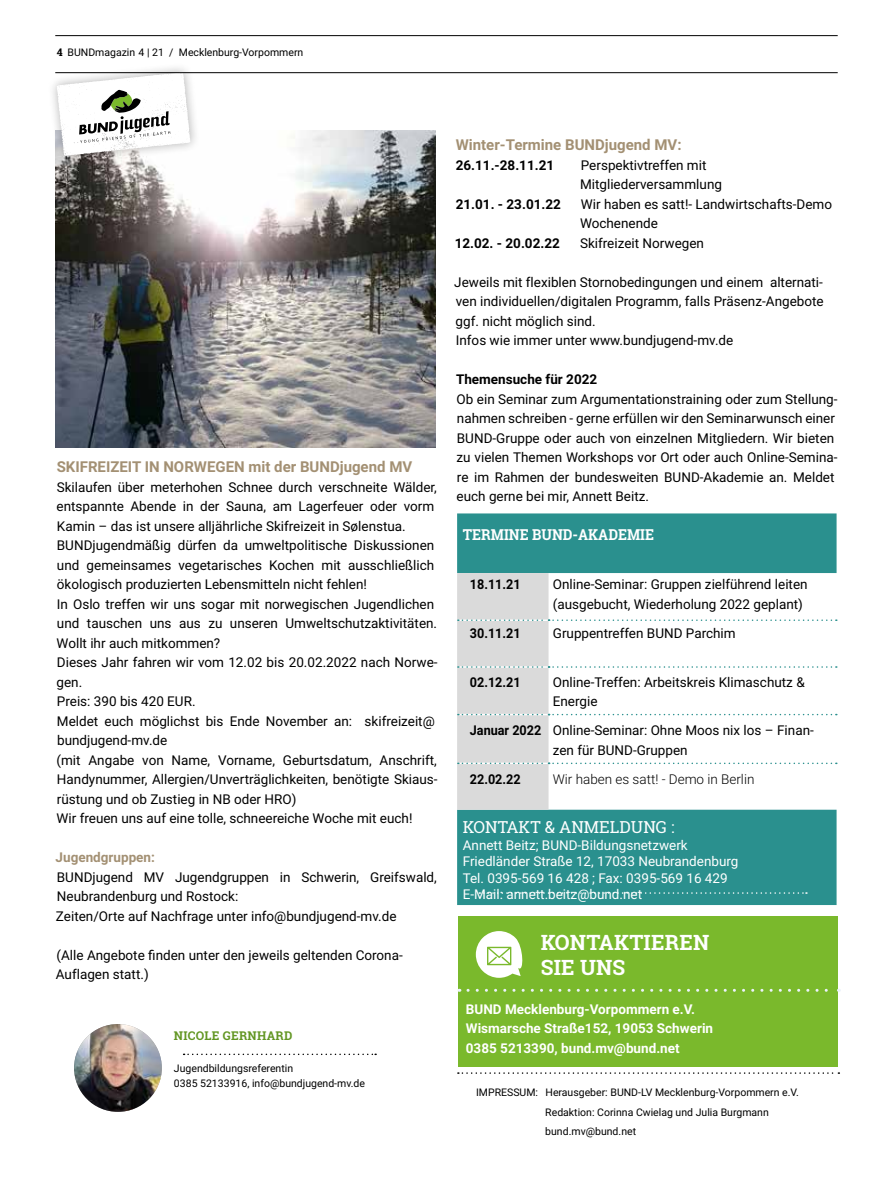
<style>
.page{position:relative;width:893px;height:1191px;background:#fff}
.page>*{position:absolute;margin:0;border:0;box-sizing:border-box;transform-origin:0 0}
.t1{font:700 21px/25.5px "Roboto Slab";letter-spacing:.01em;color:#fff}
.t2{font:16.5px "Roboto Slab";color:#fff}
.t3{font:700 15px "Roboto";color:#a39073}
.t4{font:700 15px "Roboto Slab";color:#fff;scale:.94 1}
.t5{font:13.5px/19.5px "Roboto";color:#000}
.t6{font:13.5px/16.5px "Roboto";color:#fff}
.t7{font:700 13.5px/19.5px "Roboto";color:#fff}
.t8{font:700 13.5px "Roboto";color:#000}
.t9{font:700 13.5px "Roboto";color:#000;scale:.94 1}
.t10{font:300 13.5px "Roboto";color:#000}
.t11{font:700 13.5px "Roboto";color:#a39073}
.t12{font:700 12px "Roboto Slab";letter-spacing:.02em;color:#629623}
.t13{font:10.5px/19.5px "Roboto";color:#000}
.s1{font-family:"Roboto Slab";font-weight:700}
.s2{font-weight:700}
</style>
<div class="page">
<svg style="left:458px;top:1072px;width:381px;height:1px"></svg>
<div style="left:457px;top:513px;width:380px;height:392px;background:#2a908e"></div>
<svg style="left:457px;top:573px;width:380px;height:236px"></svg>
<img style="left:74px;top:1024px;width:88px;height:87px;border-radius:44px">
<svg style="left:184px;top:1053px;width:192px;height:2px"></svg>
<div style="left:458px;top:915px;width:380px;height:151px;background:#7ab92c"></div>
<svg style="left:476px;top:931px;width:47px;height:46px"></svg>
<svg style="left:479px;top:892px;width:328px;height:1px"></svg>
<svg style="left:468px;top:988px;width:371px;height:3px"></svg>
<img style="left:55px;top:130px;width:381px;height:317px">
<div style="left:47px;top:63px;width:153px;height:102px;background:#000;opacity:.3"></div>
<svg style="left:57px;top:73px;width:133px;height:83px"></svg>
<hr style="left:55px;top:72px;width:783px;height:1px;background:#000">
<hr style="left:55px;top:35px;width:783px;height:1px;background:#000">
<p class="t13" style="left:57px;top:42px;width:248px"><span class="s1">4</span> BUNDmagazin 4 | 21 / Mecklenburg-Vorpommern</p>
<p class="t3" style="left:57px;top:456px;width:357px">SKIFREIZEIT IN NORWEGEN mit der BUNDjugend MV</p>
<p class="t5" style="left:57px;top:476px;width:383px">Skilaufen über meterhohen Schnee durch verschneite Wälder, entspannte Abende in der Sauna, am Lagerfeuer oder vorm Kamin – das ist unsere alljährliche Skifreizeit in Sølenstua.<br>BUNDjugendmäßig dürfen da umweltpolitische Diskussionen und gemeinsames vegetarisches Kochen mit ausschließlich ökologisch produzierten Lebensmitteln nicht fehlen!<br>In Oslo treffen wir uns sogar mit norwegischen Jugendlichen und tauschen uns aus zu unseren Umweltschutzaktivitäten.<br>Wollt ihr auch mitkommen?<br>Dieses Jahr fahren wir vom 12.02 bis 20.02.2022 nach Norwe&shy;gen.<br>Preis: 390 bis 420 EUR.<br>Meldet euch möglichst bis Ende November an: skifreizeit@ bundjugend-mv.de<br>(mit Angabe von Name, Vorname, Geburtsdatum, Anschrift, Handynummer, Allergien/Unverträglichkeiten, benötigte Skiaus&shy;rüstung und ob Zustieg in NB oder HRO)<br>Wir freuen uns auf eine tolle, schneereiche Woche mit euch!</p>
<p class="t11" style="left:56px;top:847px;width:101px">Jugendgruppen:</p>
<p class="t5" style="left:56px;top:866px;width:382px">BUNDjugend MV Jugendgruppen in Schwerin, Greifswald,<br>Neubrandenburg und Rostock:<br>Zeiten/Orte auf Nachfrage unter info@bundjugend-mv.de</p>
<p class="t5" style="left:56px;top:944px;width:348px">(Alle Angebote finden unter den jeweils geltenden Corona-<br>Auflagen statt.)</p>
<p class="t12" style="left:174px;top:1027px;width:120px">NICOLE GERNHARD</p>
<p class="t13" style="left:174px;top:1060px;width:193px;line-height:15px">Jugendbildungsreferentin<br>0385 52133916, info@bundjugend-mv.de</p>
<p class="t3" style="left:456px;top:134px;width:227px">Winter-Termine BUNDjugend MV:</p>
<p class="t8" style="left:456px;top:155px;width:100px">26.11.-28.11.21</p>
<p class="t5" style="left:580px;top:155px;width:144px">Perspektivtreffen mit<br>Mitgliederversammlung</p>
<p class="t8" style="left:456px;top:194px;width:107px">21.01. - 23.01.22</p>
<p class="t5" style="left:580px;top:194px;width:254px">Wir haben es satt!- Landwirtschafts-Demo<br>Wochenende</p>
<p class="t8" style="left:455px;top:233px;width:107px">12.02. - 20.02.22</p>
<p class="t5" style="left:580px;top:232px;width:125px">Skifreizeit Norwegen</p>
<p class="t5" style="left:454px;top:271px;width:371px">Jeweils mit flexiblen Stornobedingungen und einem alternati&shy;ven individuellen/digitalen Programm, falls Präsenz-Angebote ggf. nicht möglich sind.<br>Infos wie immer unter www.bundjugend-mv.de</p>
<p class="t8" style="left:456px;top:370px;width:143px">Themensuche für 2022</p>
<p class="t5" style="left:456px;top:388px;width:383px">Ob ein Seminar zum Argumentationstraining oder zum Stellung&shy;nahmen schreiben - gerne erfüllen wir den Seminarwunsch einer BUND-Gruppe oder auch von einzelnen Mitgliedern. Wir bieten zu vielen Themen Workshops vor Ort oder auch Online-Semina&shy;re im Rahmen der bundesweiten BUND-Akademie an. Meldet euch gerne bei mir, Annett Beitz.</p>
<p class="t4" style="left:463px;top:524px;width:205px">TERMINE BUND-AKADEMIE</p>
<p class="t9" style="left:470px;top:575px;width:56px">18.11.21</p>
<p class="t5" style="left:553px;top:574px;width:256px">Online-Seminar: Gruppen zielführend leiten (ausgebucht, Wiederholung 2022 geplant)</p>
<p class="t9" style="left:470px;top:623px;width:56px">30.11.21</p>
<p class="t5" style="left:553px;top:623px;width:184px">Gruppentreffen BUND Parchim</p>
<p class="t9" style="left:470px;top:672px;width:56px">02.12.21</p>
<p class="t5" style="left:553px;top:671px;width:253px">Online-Treffen: Arbeitskreis Klimaschutz &amp;<br>Energie</p>
<p class="t5" style="left:553px;top:720px;width:262px;text-indent:-83px"><span class="s2">Januar 2022</span> Online-Seminar: Ohne Moos nix los – Finan&shy;zen für BUND-Gruppen</p>
<p class="t9" style="left:470px;top:770px;width:56px">22.02.22</p>
<p class="t10" style="left:553px;top:770px;width:203px">Wir haben es satt! - Demo in Berlin</p>
<p class="t2" style="left:463px;top:815px;width:213px">KONTAKT &amp; ANMELDUNG :</p>
<p class="t6" style="left:463px;top:836px;width:277px">Annett Beitz; BUND-Bildungsnetzwerk Friedländer Straße 12, 17033 Neubrandenburg Tel. 0395-569 16 428 ; Fax: 0395-569 16 429<br>E-Mail: annett.beitz@bund.net</p>
<h1 class="t1" style="left:541px;top:929px;width:170px">KONTAKTIEREN<br>SIE UNS</h1>
<p class="t7" style="left:466px;top:998px;width:249px">BUND Mecklenburg-Vorpommern e.V.<br>Wismarsche Straße152, 19053 Schwerin<br>0385 5213390, bund.mv@bund.net</p>
<p class="t13" style="left:545px;top:1082px;width:255px;text-indent:-69px">IMPRESSUM: Herausgeber: BUND-LV Mecklenburg-Vorpommern e.V.<br>Redaktion: Corinna Cwielag und Julia Burgmann bund.mv@bund.net</p>
</div>
